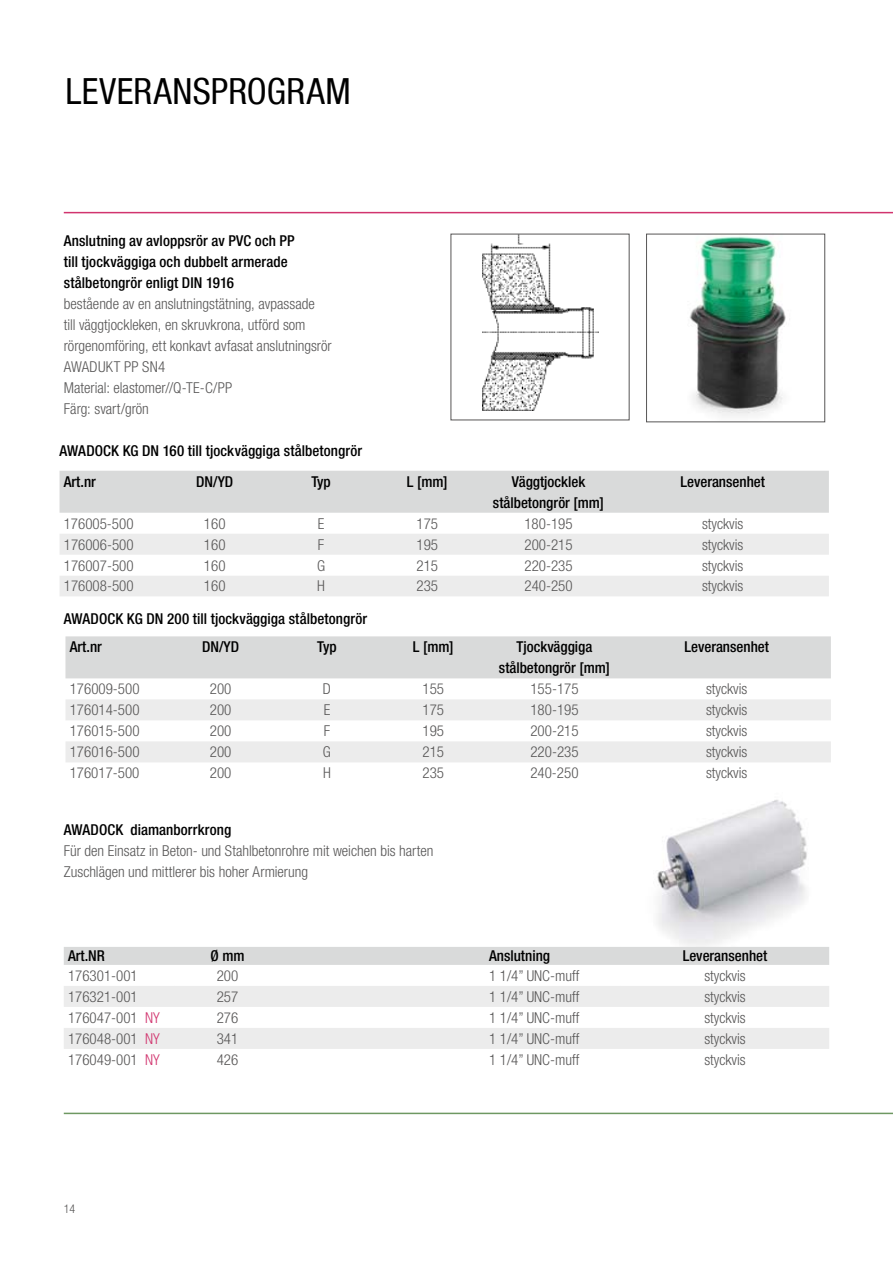
<style>
.page{position:relative;width:893px;height:1263px;background:#fff}
.page>*{position:absolute;margin:0;border:0;box-sizing:border-box;transform-origin:0 0}
.t1{font:condensed 36px "Helvetica Neue LT Com";letter-spacing:.005em;color:#000}
.t2{font:300 condensed 15px/21px "Helvetica Neue LT Com";color:#575656}
.t3{font:500 condensed 15px/21px "Helvetica Neue LT Com";color:#000}
.t4{font:300 condensed 12px "Helvetica Neue LT Com";color:#575656}
.s1{color:#d1346e}
</style>
<div class="page">
<hr style="left:64px;top:212px;width:829px;height:1px;background:#d1346e">
<hr style="left:64px;top:1113px;width:829px;height:1px;background:#6e9862">
<img style="left:657px;top:800px;width:150px;height:147px">
<img style="left:482px;top:236px;width:116px;height:174px">
<img style="left:689px;top:236px;width:97px;height:180px">
<div style="left:646px;top:234px;width:179px;height:188px;border:1px solid #575656"></div>
<div style="left:60px;top:471px;width:769px;height:42px;background:#d9dada"></div>
<svg style="left:60px;top:534px;width:769px;height:62px;fill:#ececec"></svg>
<div style="left:65px;top:636px;width:766px;height:42px;background:#d9dada"></div>
<svg style="left:66px;top:699px;width:765px;height:63px;fill:#ececec"></svg>
<div style="left:64px;top:947px;width:765px;height:18px;background:#d9dada"></div>
<div style="left:64px;top:986px;width:765px;height:21px;background:#ececec"></div>
<div style="left:64px;top:1028px;width:765px;height:21px;background:#ececec"></div>
<h1 class="t1" style="left:65px;top:70px;width:287px">LEVERANSPROGRAM</h1>
<p class="t3" style="left:64px;top:230px;width:232px">Anslutning av avloppsrör av PVC och PP till tjockväggiga och dubbelt armerade stålbetongrör enligt DIN 1916</p>
<p class="t2" style="left:64px;top:294px;width:269px">bestående av en anslutningstätning, avpassade<br>till väggtjockleken, en skruvkrona, utförd som rörgenomföring, ett konkavt avfasat anslutningsrör AWADUKT PP SN4<br>Material: elastomer//Q-TE-C/PP<br>Färg: svart/grön</p>
<p class="t3" style="left:60px;top:440px;width:304px">AWADOCK KG DN 160 till tjockväggiga stålbetongrör</p>
<p class="t3" style="left:64px;top:471px;width:34px">Art.nr</p>
<p class="t3" style="left:196px;top:471px;width:38px">DN/YD</p>
<p class="t3" style="left:311px;top:471px;width:21px">Typ</p>
<p class="t3" style="left:407px;top:471px;width:42px">L [mm]</p>
<p class="t3" style="left:512px;top:471px;width:75px">Väggtjocklek</p>
<p class="t3" style="left:680px;top:471px;width:86px">Leveransenhet</p>
<p class="t3" style="left:493px;top:492px;width:113px">stålbetongrör [mm]</p>
<p class="t2" style="left:64px;top:513px;width:71px">176005-500</p>
<p class="t2" style="left:204px;top:513px;width:23px">160</p>
<p class="t2" style="left:318px;top:513px;width:8px">E</p>
<p class="t2" style="left:417px;top:513px;width:23px">175</p>
<p class="t2" style="left:524px;top:513px;width:50px">180-195</p>
<p class="t2" style="left:702px;top:513px;width:43px">styckvis</p>
<p class="t2" style="left:64px;top:534px;width:71px">176006-500</p>
<p class="t2" style="left:204px;top:534px;width:23px">160</p>
<p class="t2" style="left:318px;top:534px;width:8px">F</p>
<p class="t2" style="left:417px;top:534px;width:23px">195</p>
<p class="t2" style="left:524px;top:534px;width:50px">200-215</p>
<p class="t2" style="left:702px;top:534px;width:43px">styckvis</p>
<p class="t2" style="left:64px;top:555px;width:71px">176007-500</p>
<p class="t2" style="left:204px;top:555px;width:23px">160</p>
<p class="t2" style="left:317px;top:555px;width:10px">G</p>
<p class="t2" style="left:417px;top:555px;width:23px">215</p>
<p class="t2" style="left:524px;top:555px;width:50px">220-235</p>
<p class="t2" style="left:702px;top:555px;width:43px">styckvis</p>
<p class="t2" style="left:64px;top:575px;width:71px">176008-500</p>
<p class="t2" style="left:204px;top:575px;width:23px">160</p>
<p class="t2" style="left:317px;top:575px;width:9px">H</p>
<p class="t2" style="left:417px;top:575px;width:23px">235</p>
<p class="t2" style="left:524px;top:575px;width:50px">240-250</p>
<p class="t2" style="left:702px;top:575px;width:43px">styckvis</p>
<p class="t3" style="left:70px;top:605px;width:299px;line-height:27.8px;text-indent:-6px">AWADOCK KG DN 200 till tjockväggiga stålbetongrör<br>Art.nr</p>
<p class="t3" style="left:202px;top:636px;width:38px">DN/YD</p>
<p class="t3" style="left:317px;top:636px;width:21px">Typ</p>
<p class="t3" style="left:413px;top:636px;width:42px">L [mm]</p>
<p class="t3" style="left:517px;top:636px;width:77px">Tjockväggiga</p>
<p class="t3" style="left:684px;top:636px;width:86px">Leveransenhet</p>
<p class="t3" style="left:499px;top:657px;width:113px">stålbetongrör [mm]</p>
<p class="t2" style="left:70px;top:678px;width:71px">176009-500</p>
<p class="t2" style="left:210px;top:678px;width:23px">200</p>
<p class="t2" style="left:323px;top:678px;width:10px">D</p>
<p class="t2" style="left:422px;top:678px;width:23px">155</p>
<p class="t2" style="left:530px;top:678px;width:50px">155-175</p>
<p class="t2" style="left:706px;top:678px;width:43px">styckvis</p>
<p class="t2" style="left:70px;top:699px;width:71px">176014-500</p>
<p class="t2" style="left:210px;top:699px;width:23px">200</p>
<p class="t2" style="left:324px;top:699px;width:8px">E</p>
<p class="t2" style="left:422px;top:699px;width:23px">175</p>
<p class="t2" style="left:530px;top:699px;width:50px">180-195</p>
<p class="t2" style="left:706px;top:699px;width:43px">styckvis</p>
<p class="t2" style="left:70px;top:720px;width:71px">176015-500</p>
<p class="t2" style="left:210px;top:720px;width:23px">200</p>
<p class="t2" style="left:324px;top:720px;width:8px">F</p>
<p class="t2" style="left:422px;top:720px;width:23px">195</p>
<p class="t2" style="left:530px;top:720px;width:50px">200-215</p>
<p class="t2" style="left:706px;top:720px;width:43px">styckvis</p>
<p class="t2" style="left:70px;top:741px;width:71px">176016-500</p>
<p class="t2" style="left:210px;top:741px;width:23px">200</p>
<p class="t2" style="left:323px;top:741px;width:10px">G</p>
<p class="t2" style="left:422px;top:741px;width:23px">215</p>
<p class="t2" style="left:530px;top:741px;width:50px">220-235</p>
<p class="t2" style="left:706px;top:741px;width:43px">styckvis</p>
<p class="t2" style="left:70px;top:762px;width:71px">176017-500</p>
<p class="t2" style="left:210px;top:762px;width:23px">200</p>
<p class="t2" style="left:323px;top:762px;width:9px">H</p>
<p class="t2" style="left:422px;top:762px;width:23px">235</p>
<p class="t2" style="left:530px;top:762px;width:50px">240-250</p>
<p class="t2" style="left:706px;top:762px;width:43px">styckvis</p>
<p class="t3" style="left:64px;top:818px;width:169px">AWADOCK diamanborrkrong</p>
<p class="t2" style="left:64px;top:840px;width:371px">Für den Einsatz in Beton- und Stahlbetonrohre mit weichen bis harten<br>Zuschlägen und mittlerer bis hoher Armierung</p>
<p class="t3" style="left:68px;top:945px;width:38px">Art.NR</p>
<p class="t3" style="left:210px;top:945px;width:36px">Ø mm</p>
<p class="t3" style="left:489px;top:945px;width:63px">Anslutning</p>
<p class="t3" style="left:683px;top:945px;width:86px">Leveransenhet</p>
<p class="t2" style="left:68px;top:965px;width:71px">176301-001</p>
<p class="t2" style="left:217px;top:965px;width:23px">200</p>
<p class="t2" style="left:489px;top:965px;width:92px">1 1/4” UNC-muff</p>
<p class="t2" style="left:704px;top:965px;width:43px">styckvis</p>
<p class="t2" style="left:68px;top:986px;width:71px">176321-001</p>
<p class="t2" style="left:217px;top:986px;width:23px">257</p>
<p class="t2" style="left:489px;top:986px;width:92px">1 1/4” UNC-muff</p>
<p class="t2" style="left:704px;top:986px;width:43px">styckvis</p>
<p class="t2" style="left:68px;top:1007px;width:93px">176047-001 <span class="s1">NY</span></p>
<p class="t2" style="left:217px;top:1007px;width:23px">276</p>
<p class="t2" style="left:489px;top:1007px;width:92px">1 1/4” UNC-muff</p>
<p class="t2" style="left:704px;top:1007px;width:43px">styckvis</p>
<p class="t2" style="left:68px;top:1028px;width:93px">176048-001 <span class="s1">NY</span></p>
<p class="t2" style="left:217px;top:1028px;width:23px">341</p>
<p class="t2" style="left:489px;top:1028px;width:92px">1 1/4” UNC-muff</p>
<p class="t2" style="left:704px;top:1028px;width:43px">styckvis</p>
<p class="t2" style="left:68px;top:1049px;width:93px">176049-001 <span class="s1">NY</span></p>
<p class="t2" style="left:217px;top:1049px;width:23px">426</p>
<p class="t2" style="left:489px;top:1049px;width:92px">1 1/4” UNC-muff</p>
<p class="t2" style="left:704px;top:1049px;width:43px">styckvis</p>
<p class="t4" style="left:64px;top:1201px;width:13px">14</p>
</div>
